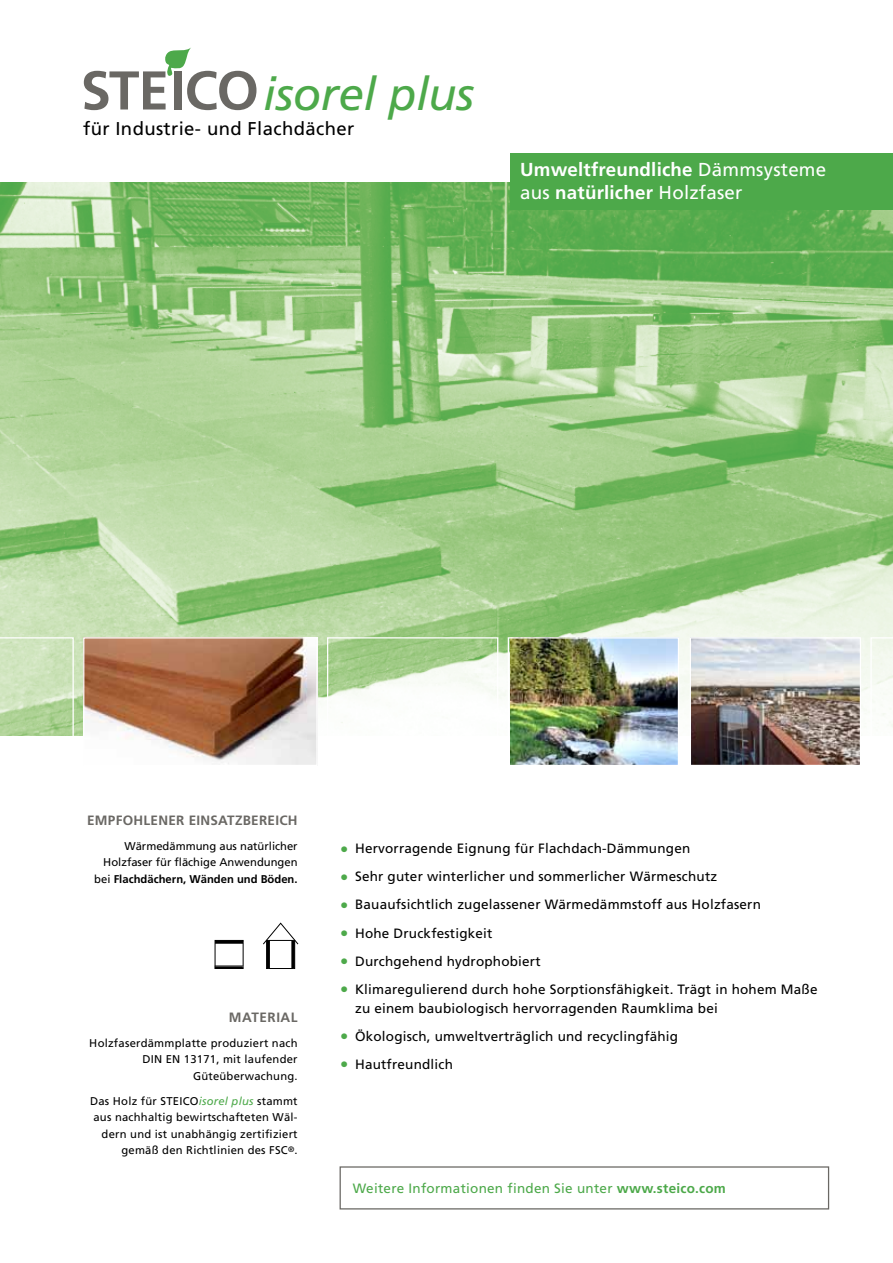
<style>
.page{position:relative;width:893px;height:1263px;background:#fff}
.page>*{position:absolute;margin:0;border:0;box-sizing:border-box;transform-origin:0 0}
.t1{font:italic 46.2px "Frutiger";letter-spacing:-.01em;color:#4da94a}
.t2{font:700 18.75px/22.5px "Frutiger";letter-spacing:.01em;color:#fff}
.t3{font:18.6px "Frutiger";letter-spacing:.02em;color:#000}
.t4{font:13.5px/18.8px "Frutiger";letter-spacing:.015em;color:#000}
.t5{font:13.5px "Frutiger";letter-spacing:.02em;color:#4da94a}
.t6{font:700 13.5px "Frutiger";letter-spacing:.02em;color:#6a6864}
.t7{font:700 13.5px "Frutiger";letter-spacing:.04em;color:#6a6864}
.t8{font:11.25px/16.5px "Frutiger";letter-spacing:.02em;color:#000;text-align:right}
.t9{font:11.25px/16.5px "Frutiger";color:#000;text-align:right}
.s1{font-weight:400}
.s2{font-weight:700}
.s3{font-style:italic;color:#4da94a}
.s4{font-size:16.5px;color:#4da94a}
</style>
<div class="page">
<img style="left:0;top:183px;width:893px;height:553px">
<div style="left:510px;top:153px;width:383px;height:57px;background:#4da94a"></div>
<img style="left:85px;top:639px;width:231px;height:125px">
<div style="left:83px;top:637px;width:235px;height:129px;border:1px solid #fff"></div>
<div style="left:327px;top:637px;width:171px;height:129px;border:1px solid #fff"></div>
<svg style="left:0;top:637px;width:74px;height:99px;background:#c5dfb2"></svg>
<img style="left:510px;top:639px;width:167px;height:125px">
<div style="left:508px;top:637px;width:171px;height:129px;border:1px solid #fff"></div>
<svg style="left:870px;top:637px;width:23px;height:99px"></svg>
<img style="left:692px;top:639px;width:167px;height:125px">
<div style="left:690px;top:637px;width:171px;height:129px;border:1px solid #fff"></div>
<div style="left:340px;top:1166px;width:489px;height:43px;border:1px solid #6a6864"></div>
<svg style="left:84px;top:47px;width:172px;height:63px"></svg>
<svg style="left:215px;top:940px;width:28px;height:4px"></svg>
<svg style="left:215px;top:965px;width:28px;height:4px"></svg>
<div style="left:266px;top:940px;width:29px;height:29px;border:1px solid #000"></div>
<svg style="left:263px;top:922px;width:36px;height:23px"></svg>
<hr style="left:267px;top:940px;width:3px;height:28px;background:#000">
<svg style="left:291px;top:940px;width:4px;height:28px"></svg>
<h1 class="t1" style="left:263px;top:67px;width:213px">isorel plus</h1>
<h3 class="t3" style="left:83px;top:118px;width:273px">für Industrie- und Flachdächer</h3>
<h2 class="t2" style="left:520px;top:158px;width:308px">Umweltfreundliche <span class="s1">Dämmsysteme aus</span> natürlicher <span class="s1">Holzfaser</span></h2>
<p class="t6" style="left:87px;top:812px;width:212px">empfohlener Einsatzbereich</p>
<p class="t9" style="left:94px;top:838px;width:205px">Wärmedämmung aus natürlicher<br>Holzfaser für flächige Anwendungen bei <span class="s2">Flachdächern, Wänden und Böden.</span></p>
<p class="t7" style="left:229px;top:1009px;width:70px">Material</p>
<p class="t8" style="left:89px;top:1035px;width:210px">Holzfaserdämmplatte produziert nach<br>DIN EN 13171, mit laufender<br>Güteüberwachung.</p>
<p class="t8" style="left:90px;top:1092px;width:209px">Das Holz für STEICO<span class="s3">isorel plus</span> stammt aus nachhaltig bewirtschafteten Wäl&shy;dern und ist unabhängig zertifiziert gemäß den Richtlinien des FSC<sup>®</sup>.</p>
<p class="t4" style="left:340px;top:839px;width:352px"><span class="s4">•</span> Hervorragende Eignung für Flachdach-Dämmungen</p>
<p class="t4" style="left:340px;top:867px;width:379px"><span class="s4">•</span> Sehr guter winterlicher und sommerlicher Wärmeschutz</p>
<p class="t4" style="left:340px;top:895px;width:422px"><span class="s4">•</span> Bauaufsichtlich zugelassener Wärmedämmstoff aus Holzfasern</p>
<p class="t4" style="left:340px;top:924px;width:154px"><span class="s4">•</span> Hohe Druckfestigkeit</p>
<p class="t4" style="left:340px;top:952px;width:202px"><span class="s4">•</span> Durchgehend hydrophobiert</p>
<p class="t4" style="left:355px;top:980px;width:464px;text-indent:-15px"><span class="s4">•</span> Klimaregulierend durch hohe Sorptionsfähigkeit. Trägt in hohem Maße zu einem baubiologisch hervorragenden Raumklima bei</p>
<p class="t4" style="left:340px;top:1027px;width:339px"><span class="s4">•</span> Ökologisch, umweltverträglich und recyclingfähig</p>
<p class="t4" style="left:340px;top:1055px;width:114px"><span class="s4">•</span> Hautfreundlich</p>
<p class="t5" style="left:353px;top:1181px;width:375px">Weitere Informationen finden Sie unter <span class="s2">www.steico.com</span></p>
</div>
